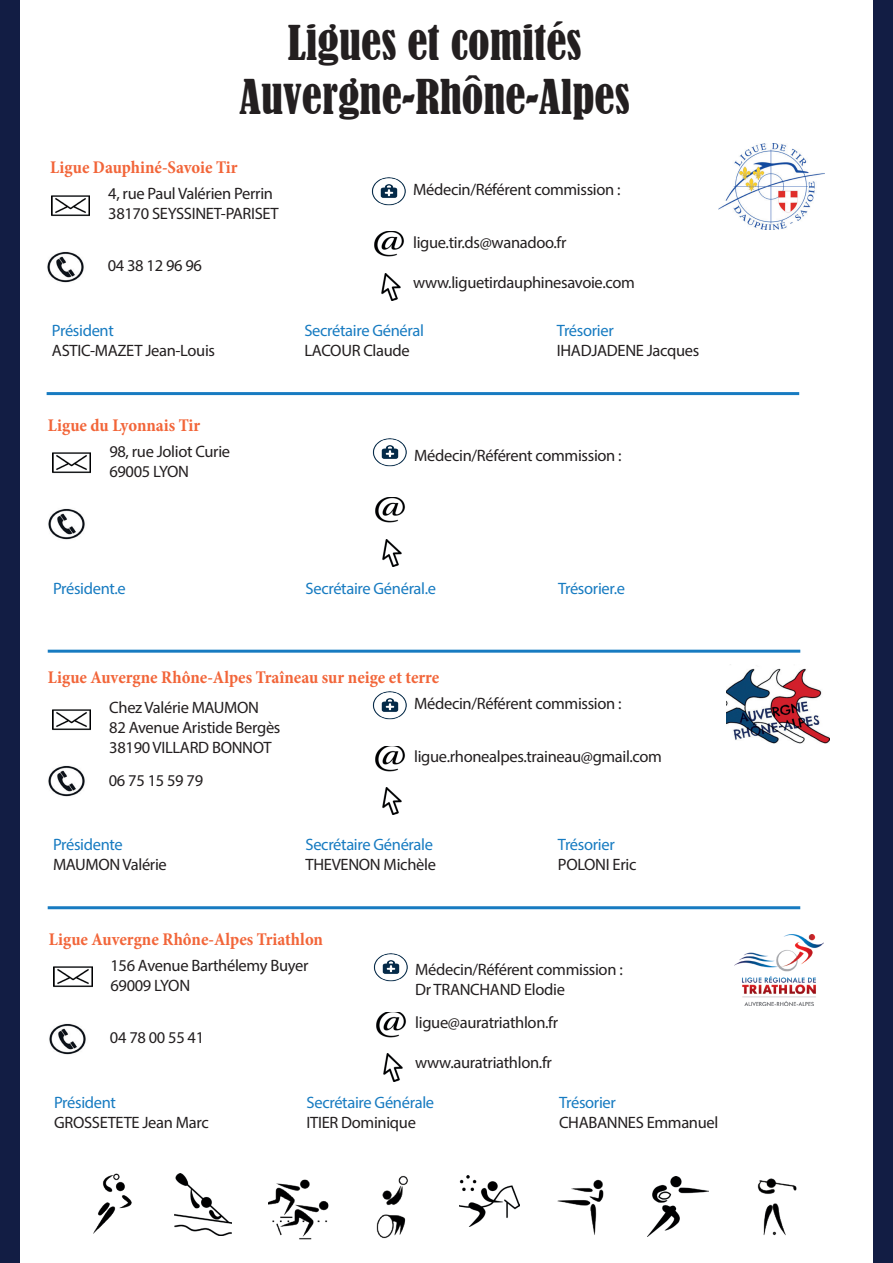
<style>
.page{position:relative;width:893px;height:1263px;background:#fff}
.page>*{position:absolute;margin:0;border:0;box-sizing:border-box;transform-origin:0 0}
.t1{font:condensed 45px/54px "Bernard";color:#231f20;text-align:center}
.t2{font:700 condensed 18px "Minion Pro";color:#f26539}
.t3{font:16.5px/19.8px "Myriad Pro";letter-spacing:-.02em;color:#231f20}
.t4{font:16.5px "Myriad Pro";letter-spacing:-.02em;color:#177bc1}
</style>
<div class="page">
<div style="left:874px;top:0;width:19px;height:1263px;background:#121d44"></div>
<div style="left:0;top:0;width:19px;height:1263px;background:#121d44"></div>
<hr style="left:47px;top:392px;width:752px;height:3px;background:#177bc1">
<hr style="left:48px;top:906px;width:752px;height:3px;background:#177bc1">
<hr style="left:48px;top:650px;width:752px;height:3px;background:#177bc1">
<img style="left:51px;top:195px;width:39px;height:22px">
<img style="left:52px;top:709px;width:39px;height:22px">
<img style="left:52px;top:452px;width:39px;height:22px">
<img style="left:53px;top:966px;width:39px;height:22px">
<img style="left:47px;top:251px;width:37px;height:32px">
<img style="left:48px;top:765px;width:37px;height:32px">
<img style="left:48px;top:508px;width:37px;height:32px">
<img style="left:49px;top:1023px;width:37px;height:32px">
<img style="left:718px;top:143px;width:106px;height:86px">
<img style="left:727px;top:668px;width:102px;height:76px">
<img style="left:734px;top:934px;width:89px;height:72px">
<img style="left:174px;top:1174px;width:58px;height:61px">
<img style="left:268px;top:1179px;width:61px;height:61px">
<img style="left:376px;top:1176px;width:32px;height:63px">
<img style="left:459px;top:1176px;width:61px;height:51px">
<img style="left:648px;top:1176px;width:60px;height:60px">
<img style="left:757px;top:1178px;width:40px;height:58px">
<img style="left:93px;top:1173px;width:39px;height:61px">
<img style="left:557px;top:1179px;width:47px;height:56px">
<img style="left:374px;top:232px;width:30px;height:25px">
<img style="left:375px;top:746px;width:30px;height:25px">
<img style="left:375px;top:498px;width:30px;height:25px">
<img style="left:376px;top:1012px;width:30px;height:25px">
<img style="left:371px;top:177px;width:35px;height:29px">
<img style="left:372px;top:691px;width:35px;height:29px">
<img style="left:372px;top:438px;width:35px;height:29px">
<img style="left:373px;top:953px;width:35px;height:29px">
<img style="left:381px;top:273px;width:20px;height:28px">
<img style="left:382px;top:787px;width:20px;height:28px">
<img style="left:382px;top:539px;width:20px;height:28px">
<img style="left:383px;top:1053px;width:20px;height:28px">
<h1 class="t1" style="left:240px;top:16px;width:392px">Ligues et comités<br>Auvergne-Rhône-Alpes</h1>
<p class="t2" style="left:50px;top:155px;width:189px">Ligue Dauphiné-Savoie Tir</p>
<p class="t3" style="left:108px;top:183px;width:172px">4, rue Paul Valérien Perrin<br>38170 SEYSSINET-PARISET</p>
<p class="t3" style="left:108px;top:256px;width:96px">04 38 12 96 96</p>
<p class="t4" style="left:52px;top:321px;width:63px">Président</p>
<p class="t3" style="left:52px;top:340px;width:165px">ASTIC-MAZET Jean-Louis</p>
<p class="t2" style="left:48px;top:413px;width:154px">Ligue du Lyonnais Tir</p>
<p class="t3" style="left:109px;top:441px;width:122px">98, rue Joliot Curie<br>69005 LYON</p>
<p class="t3" style="left:413px;top:179px;width:209px">Médecin/Référent commission :</p>
<p class="t3" style="left:413px;top:232px;width:155px">ligue.tir.ds@wanadoo.fr</p>
<p class="t3" style="left:413px;top:272px;width:223px">www.liguetirdauphinesavoie.com</p>
<p class="t4" style="left:304px;top:321px;width:121px">Secrétaire Général</p>
<p class="t3" style="left:304px;top:340px;width:107px">LACOUR Claude</p>
<p class="t4" style="left:557px;top:321px;width:58px">Trésorier</p>
<p class="t3" style="left:557px;top:340px;width:144px">IHADJADENE Jacques</p>
<p class="t3" style="left:414px;top:445px;width:209px">Médecin/Référent commission :</p>
<p class="t4" style="left:53px;top:578px;width:74px">Président.e</p>
<p class="t4" style="left:306px;top:578px;width:132px">Secrétaire Général.e</p>
<p class="t4" style="left:558px;top:578px;width:69px">Trésorier.e</p>
<p class="t2" style="left:48px;top:665px;width:393px">Ligue Auvergne Rhône-Alpes Traîneau sur neige et terre</p>
<p class="t3" style="left:109px;top:697px;width:173px">Chez Valérie MAUMON<br>82 Avenue Aristide Bergès<br>38190 VILLARD BONNOT</p>
<p class="t3" style="left:109px;top:770px;width:96px">06 75 15 59 79</p>
<p class="t4" style="left:53px;top:835px;width:71px">Présidente</p>
<p class="t3" style="left:53px;top:854px;width:115px">MAUMON Valérie</p>
<p class="t3" style="left:414px;top:694px;width:209px">Médecin/Référent commission :</p>
<p class="t3" style="left:414px;top:747px;width:249px">ligue.rhonealpes.traineau@gmail.com</p>
<p class="t4" style="left:305px;top:835px;width:129px">Secrétaire Générale</p>
<p class="t3" style="left:305px;top:854px;width:132px">THEVENON Michèle</p>
<p class="t4" style="left:558px;top:835px;width:58px">Trésorier</p>
<p class="t3" style="left:558px;top:854px;width:80px">POLONI Eric</p>
<p class="t2" style="left:49px;top:927px;width:276px">Ligue Auvergne Rhône-Alpes Triathlon</p>
<p class="t3" style="left:110px;top:955px;width:199px">156 Avenue Barthélemy Buyer<br>69009 LYON</p>
<p class="t3" style="left:110px;top:1027px;width:96px">04 78 00 55 41</p>
<p class="t3" style="left:415px;top:960px;width:209px">Médecin/Référent commission :<br>Dr TRANCHAND Elodie</p>
<p class="t3" style="left:415px;top:1013px;width:144px">ligue@auratriathlon.fr</p>
<p class="t3" style="left:415px;top:1052px;width:138px">www.auratriathlon.fr</p>
<p class="t4" style="left:54px;top:1092px;width:63px">Président</p>
<p class="t3" style="left:54px;top:1112px;width:156px">GROSSETETE Jean Marc</p>
<p class="t4" style="left:307px;top:1092px;width:129px">Secrétaire Générale</p>
<p class="t3" style="left:307px;top:1112px;width:111px">ITIER Dominique</p>
<p class="t4" style="left:559px;top:1092px;width:58px">Trésorier</p>
<p class="t3" style="left:559px;top:1112px;width:161px">CHABANNES Emmanuel</p>
</div>
